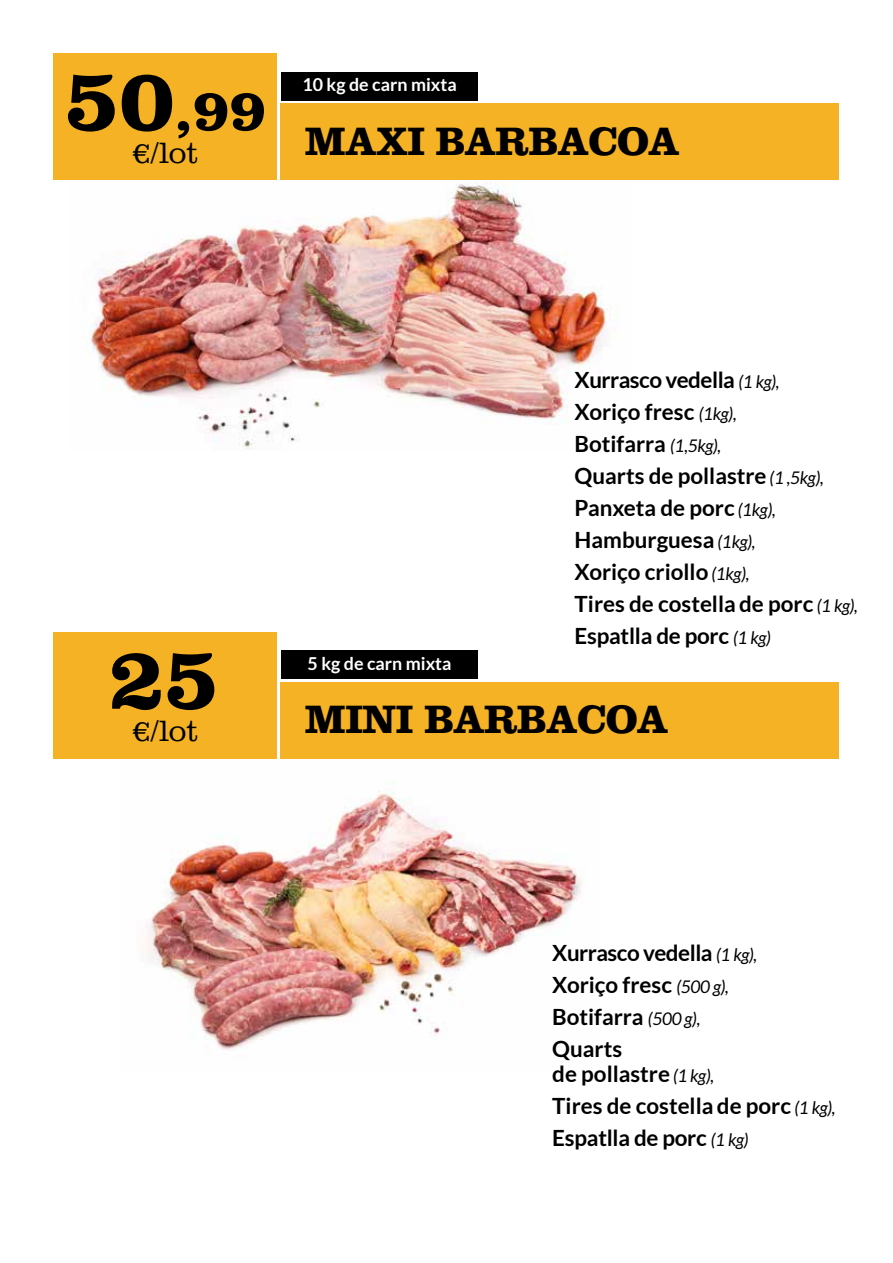
<style>
.page{position:relative;width:893px;height:1263px;background:#fff}
.page>*{position:absolute;margin:0;border:0;box-sizing:border-box;transform-origin:0 0}
.t1{font:700 89.7px "Clarendon LT Std";color:#000}
.t2{font:700 60px "Clarendon LT Std";color:#000}
.t3{font:700 41.1px "Clarendon LT Std";letter-spacing:-.025em;color:#000}
.t4{font:300 30.6px "Clarendon LT Std";color:#000}
.t5{font:700 22.35px/32px "Lato";color:#000}
.t6{font:700 17.85px "Lato";color:#fff}
.s1{font-size:89.7px}
.s2{font-weight:400;font-style:italic;font-size:17.4px}
</style>
<div class="page">
<img style="left:84px;top:167px;width:531px;height:283px">
<img style="left:121px;top:746px;width:479px;height:304px">
<div style="left:281px;top:104px;width:558px;height:76px;background:#f4b224"></div>
<div style="left:281px;top:682px;width:558px;height:76px;background:#f4b224"></div>
<div style="left:53px;top:54px;width:224px;height:126px;background:#f4b224"></div>
<div style="left:53px;top:632px;width:224px;height:126px;background:#f4b224"></div>
<div style="left:281px;top:72px;width:196px;height:28px;background:#000"></div>
<div style="left:281px;top:650px;width:196px;height:29px;background:#000"></div>
<h2 class="t2" style="left:65px;top:74px;width:203px"><span class="s1">50</span>,99</h2>
<h3 class="t4" style="left:132px;top:135px;width:68px">€/lot</h3>
<h1 class="t1" style="left:110px;top:46px;width:111px">25</h1>
<p class="t6" style="left:308px;top:75px;width:145px">5 kg de carn mixta</p>
<p class="t6" style="left:302px;top:75px;width:156px">10 kg de carn mixta</p>
<h3 class="t3" style="left:305px;top:116px;width:377px">MAXI BARBACOA</h3>
<h3 class="t3" style="left:345px;top:116px;width:325px">INI BARBACOA</h3>
<h1 class="t1" style="left:110px;top:624px;width:111px">25</h1>
<h3 class="t4" style="left:132px;top:713px;width:68px">€/lot</h3>
<p class="t6" style="left:308px;top:653px;width:145px">5 kg de carn mixta</p>
<p class="t5" style="left:575px;top:364px;width:285px">Xurrasco vedella <span class="s2">(1 kg),<br></span>Xoriço fresc <span class="s2">(1kg),<br></span>Botifarra <span class="s2">(1,5kg),<br></span>Quarts de pollastre <span class="s2">(1 ,5kg),<br></span>Panxeta de porc <span class="s2">(1kg),<br></span>Hamburguesa <span class="s2">(1kg),<br></span>Xoriço criollo <span class="s2">(1kg),<br></span>Tires de costella de porc <span class="s2">(1 kg),<br></span>Espatlla de porc <span class="s2">(1 kg)</span></p>
<h3 class="t3" style="left:305px;top:694px;width:365px">MINI BARBACOA</h3>
<p class="t5" style="left:552px;top:937px;width:206px">Xurrasco vedella <span class="s2">(1 kg),<br></span>Xoriço fresc <span class="s2">(500 g),<br></span>Botifarra <span class="s2">(500 g),<br></span>Quarts</p>
<p class="t5" style="left:552px;top:1057px;width:285px">de pollastre <span class="s2">(1 kg),<br></span>Tires de costella de porc <span class="s2">(1 kg),<br></span>Espatlla de porc <span class="s2">(1 kg)</span></p>
</div>
